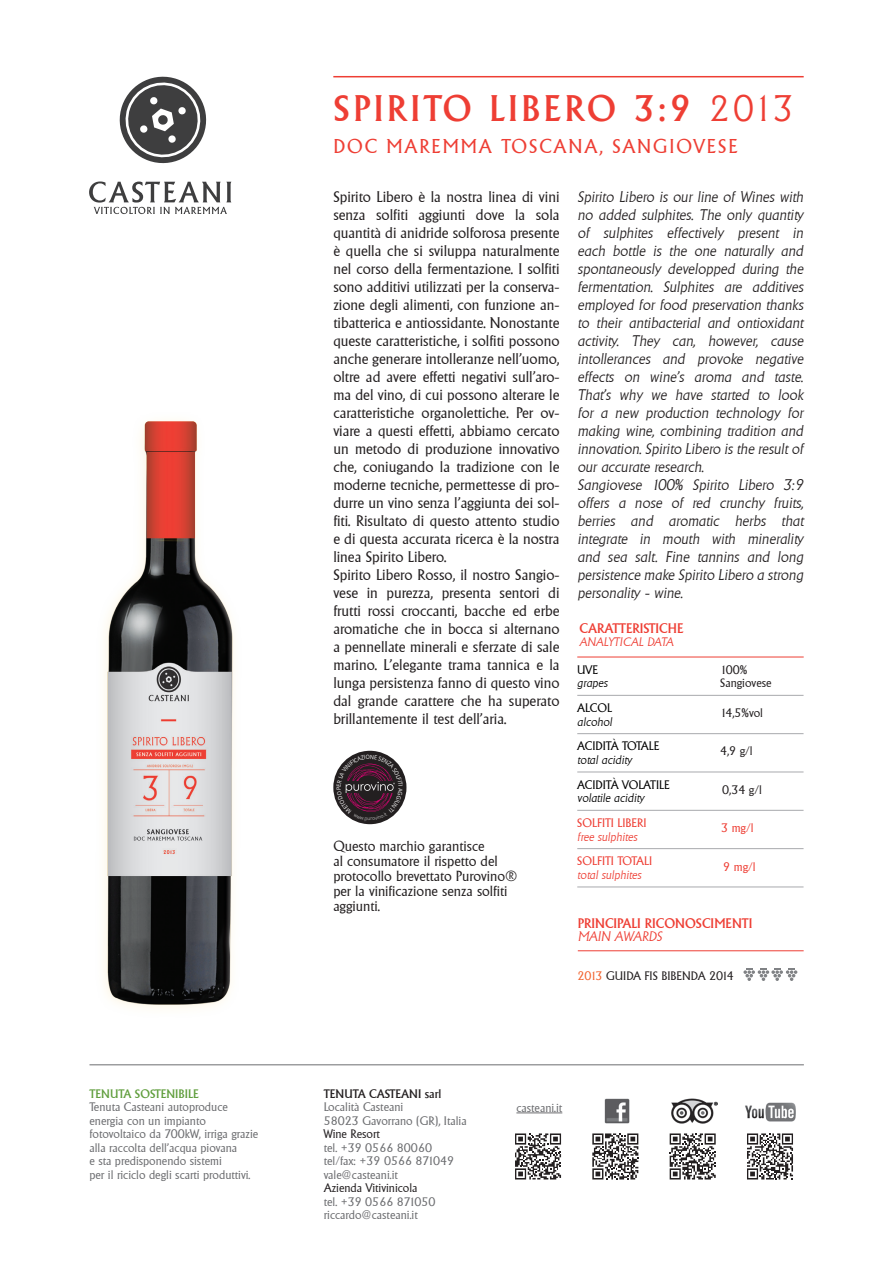
<style>
.page{position:relative;width:893px;height:1263px;background:#fff}
.page>*{position:absolute;margin:0;border:0;box-sizing:border-box;transform-origin:0 0}
.t1{font:500 36px "Adelon Serial";letter-spacing:.1em;color:#ee3e34}
.t2{font:19.5px "Adelon Serial";letter-spacing:.1em;color:#ee3e34}
.t3{font:15px/18px "Adelon Serial";color:#231f20;text-align:justify}
.t4{font:italic 300 15px/18px "Adelon Serial";color:#231f20;text-align:justify}
.t5{font:14.25px/15px "Adelon Serial";color:#231f20}
.t6{font:500 13.5px "Adelon Serial";color:#ee3e34}
.t7{font:italic 300 13.5px "Adelon Serial";color:#ee3e34}
.t8{font:12px/13.5px "Adelon Serial";color:#6c6d70}
.t9{font:12px "Adelon Serial";color:#231f20}
.t10{font:italic 300 12px "Adelon Serial";color:#ee3e34}
.t11{font:italic 300 12px "Adelon Serial";color:#000}
.t12{font:12px "Adelon Serial";color:#000}
.t13{font:12px "Adelon Serial";color:#ee3e34}
.t14{font:500 12px "Adelon Serial";color:#231f20}
.t15{font:500 12px "Adelon Serial";color:#609e3d}
.s1{font-weight:300}
.s2{color:#f2642f}
</style>
<div class="page">
<img style="left:671px;top:1098px;width:46px;height:26px">
<img style="left:745px;top:1102px;width:51px;height:20px">
<img style="left:604px;top:1098px;width:26px;height:26px">
<svg style="left:592px;top:1133px;width:47px;height:47px"></svg>
<hr style="left:89px;top:1064px;width:715px;height:1px;background:#6c6d70">
<svg style="left:89px;top:181px;width:142px;height:33px"></svg>
<svg style="left:119px;top:76px;width:88px;height:88px"></svg>
<svg style="left:515px;top:1133px;width:47px;height:47px"></svg>
<svg style="left:669px;top:1133px;width:47px;height:47px"></svg>
<svg style="left:747px;top:1133px;width:46px;height:47px"></svg>
<hr style="left:516px;top:1112px;width:46px;height:1px;background:#6c6d70">
<img style="left:104px;top:420px;width:303px;height:588px">
<hr style="left:333px;top:76px;width:471px;height:1px;background:#ee3e34">
<svg style="left:743px;top:968px;width:54px;height:13px"></svg>
<hr style="left:578px;top:950px;width:226px;height:1px;background:#ee3e34">
<hr style="left:577px;top:657px;width:227px;height:1px;background:#ee3e34">
<div style="left:333px;top:751px;width:73px;height:73px;background:#231f20;border-radius:50%"></div>
<hr style="left:577px;top:695px;width:226px;height:1px;background:#a8a9ad">
<hr style="left:577px;top:733px;width:226px;height:1px;background:#a8a9ad">
<hr style="left:577px;top:772px;width:226px;height:1px;background:#a8a9ad">
<hr style="left:577px;top:810px;width:226px;height:1px;background:#a8a9ad">
<hr style="left:577px;top:848px;width:226px;height:1px;background:#a8a9ad">
<hr style="left:577px;top:886px;width:226px;height:1px;background:#a8a9ad">
<svg style="left:337px;top:754px;width:66px;height:67px"></svg>
<p class="t15" style="left:89px;top:1086px;width:111px">TENUTA SOSTENIBILE</p>
<p class="t8" style="left:89px;top:1100px;width:170px">Tenuta Casteani autoproduce energia con un impianto fotovoltaico da 700kW, irriga grazie alla raccolta dell’acqua piovana</p>
<p class="t8" style="left:89px;top:1154px;width:134px">e sta predisponendo sistemi</p>
<p class="t8" style="left:89px;top:1168px;width:162px">per il riciclo degli scarti produttivi.</p>
<p class="t1" style="left:333px;top:88px;width:462px">SPIRITO LIBERO 3:9 <span class="s1">2013</span></p>
<p class="t2" style="left:333px;top:134px;width:406px">DOC MAREMMA TOSCANA, SANGIOVESE</p>
<p class="t3" style="left:333px;top:188px;width:228px">Spirito Libero è la nostra linea di vini senza solfiti aggiunti dove la sola quantità di anidride solforosa presente è quella che si sviluppa naturalmente nel corso della fermentazione. I solfiti sono additivi utilizzati per la conserva&shy;zione degli alimenti, con funzione an&shy;tibatterica e antiossidante. Nonostante queste caratteristiche, i solfiti possono anche generare intolleranze nell’uomo, oltre ad avere effetti negativi sull’aro&shy;ma del vino, di cui possono alterare le caratteristiche organolettiche. Per ov&shy;viare a questi effetti, abbiamo cercato un metodo di produzione innovativo che, coniugando la tradizione con le moderne tecniche, permettesse di pro&shy;durre un vino senza l’aggiunta dei sol&shy;fiti. Risultato di questo attento studio e di questa accurata ricerca è la nostra linea Spirito Libero.</p>
<p class="t3" style="left:333px;top:566px;width:228px">Spirito Libero Rosso, il nostro Sangio&shy;vese in purezza, presenta sentori di frutti rossi croccanti, bacche ed erbe aromatiche che in bocca si alternano a pennellate minerali e sferzate di sale marino. L’elegante trama tannica e la lunga persistenza fanno di questo vino dal grande carattere che ha superato brillantemente il test dell’aria.</p>
<p class="t4" style="left:577px;top:188px;width:227px">Spirito Libero is our line of Wines with no added sulphites. The only quantity of sulphites effectively present in each bottle is the one naturally and spontaneously developped during the fermentation. Sulphites are additives employed for food preservation thanks to their antibacterial and ontioxidant activity. They can, however, cause intollerances and provoke negative effects on wine’s aroma and taste.<br>That’s why we have started to look for a new production technology for making wine, combining tradition and innovation. Spirito Libero is the result of our accurate research.</p>
<p class="t4" style="left:577px;top:476px;width:227px">Sangiovese 100% Spirito Libero 3:9 offers a nose of red crunchy fruits, berries and aromatic herbs that integrate in mouth with minerality and sea salt. Fine tannins and long persistence make Spirito Libero a strong personality - wine.</p>
<p class="t6" style="left:579px;top:620px;width:105px">CARATTERISTICHE</p>
<p class="t10" style="left:579px;top:635px;width:95px">ANALYTICAL DATA</p>
<p class="t12" style="left:577px;top:662px;width:22px">UVE</p>
<p class="t11" style="left:577px;top:676px;width:32px">grapes</p>
<p class="t12" style="left:577px;top:701px;width:36px">ALCOL</p>
<p class="t11" style="left:577px;top:714px;width:36px">alcohol</p>
<p class="t12" style="left:577px;top:739px;width:84px">ACIDITÀ TOTALE</p>
<p class="t11" style="left:577px;top:753px;width:56px">total acidity</p>
<p class="t9" style="left:720px;top:662px;width:29px">100%</p>
<p class="t9" style="left:720px;top:676px;width:53px">Sangiovese</p>
<p class="t9" style="left:720px;top:706px;width:44px">14,5%vol</p>
<p class="t9" style="left:720px;top:744px;width:34px">4,9 g/l</p>
<p class="t5" style="left:333px;top:838px;width:187px">Questo marchio garantisce<br>al consumatore il rispetto del protocollo brevettato Purovino® per la vinificazione senza solfiti aggiunti.</p>
<p class="t12" style="left:577px;top:777px;width:94px">ACIDITÀ VOLATILE</p>
<p class="t11" style="left:577px;top:791px;width:68px">volatile acidity</p>
<p class="t13" style="left:577px;top:816px;width:71px">SOLFITI LIBERI</p>
<p class="t10" style="left:577px;top:829px;width:62px">free sulphites</p>
<p class="t13" style="left:577px;top:854px;width:76px">SOLFITI TOTALI</p>
<p class="t10" style="left:577px;top:867px;width:66px">total sulphites</p>
<p class="t9" style="left:722px;top:783px;width:41px">0,34 g/l</p>
<p class="t13" style="left:721px;top:821px;width:34px">3 mg/l</p>
<p class="t13" style="left:723px;top:860px;width:34px">9 mg/l</p>
<p class="t6" style="left:578px;top:915px;width:176px">PRINCIPALI RICONOSCIMENTI</p>
<p class="t7" style="left:578px;top:928px;width:86px">MAIN AWARDS</p>
<p class="t9" style="left:577px;top:968px;width:158px"><span class="s2">2013</span> GUIDA FIS BIBENDA 2014</p>
<p class="t14" style="left:324px;top:1086px;width:119px">TENUTA CASTEANI sarl</p>
<p class="t8" style="left:324px;top:1100px;width:81px">Località Casteani</p>
<p class="t8" style="left:324px;top:1114px;width:144px">58023 Gavorrano (GR), Italia</p>
<p class="t9" style="left:324px;top:1127px;width:58px">Wine Resort</p>
<p class="t8" style="left:324px;top:1141px;width:110px">tel. +39 0566 80060</p>
<p class="t8" style="left:324px;top:1154px;width:132px">tel/fax: +39 0566 871049</p>
<p class="t8" style="left:324px;top:1168px;width:76px">vale@casteani.it</p>
<p class="t9" style="left:324px;top:1181px;width:95px">Azienda Vitivinicola</p>
<p class="t8" style="left:324px;top:1195px;width:113px">tel. +39 0566 871050</p>
<p class="t8" style="left:324px;top:1208px;width:95px">riccardo@casteani.it</p>
<p class="t8" style="left:516px;top:1101px;width:47px">casteani.it</p>
</div>
